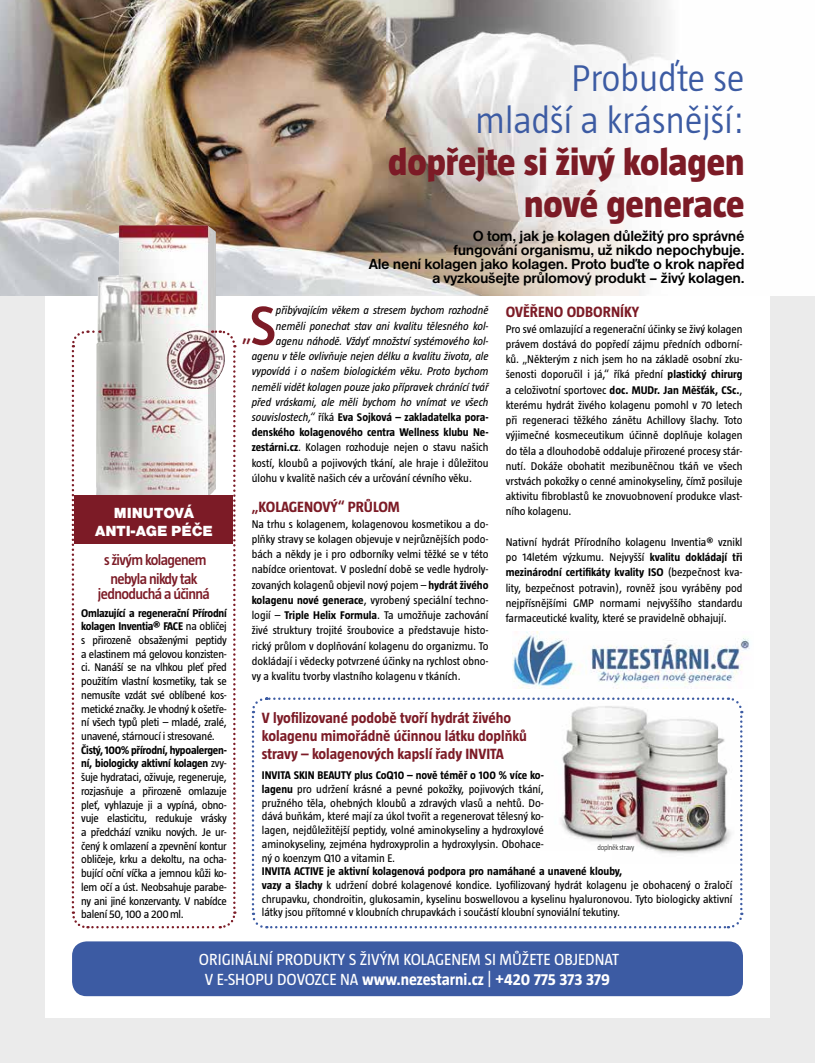
<style>
.page{position:relative;width:815px;height:1063px;background:#fff}
.page>*{position:absolute;margin:0;border:0;box-sizing:border-box;transform-origin:0 0}
.t1{font:600 56.62px "Taz";color:#7c1b26}
.t2{font:800 38.12px/41.9px "Taz";color:#7c1b26;text-align:right}
.t3{font:300 38.12px/41.9px "Taz";color:#3c5ba3;text-align:right}
.t4{font:600 21.75px "Taz";color:#7c1b26}
.t5{font:16.5px/19.8px "Taz";color:#fff;text-align:center}
.t6{font:700 15.25px/14px "Nimbus Sans DOT";letter-spacing:-.02em;color:#000;text-align:right}
.t7{font:700 15.25px/18.2px "Taz";color:#7c1b26}
.t8{font:600 15.25px/18.9px "Taz";letter-spacing:-.04em;color:#7c1b26;text-align:center}
.t9{font:15.25px/18.2px "Nimbus Sans DOT Blac";color:#fff;text-align:center}
.t10{font:11.38px/13.8px "Taz";color:#000;text-align:justify}
.t11{font:italic 11.38px "Taz";color:#000}
.t12{font:700 11.38px "Taz";color:#000}
.t13{font:300 7.62px "Taz";letter-spacing:-.03em;color:#000;scale:.96 1}
.s1{font-weight:700}
.s2{font-weight:400;font-style:italic}
.s3{font-weight:400}
</style>
<div class="page">
<div style="left:0;top:292px;width:815px;height:771px;background:#ebebeb"></div>
<div style="left:45px;top:292px;width:725px;height:726px;background:#fff"></div>
<img style="left:512px;top:632px;width:238px;height:56px">
<img style="left:0;top:0;width:815px;height:296px">
<img style="left:96px;top:225px;width:129px;height:104px">
<div style="left:72px;top:941px;width:671px;height:55px;background:#3c5ba3;border-radius:15px"></div>
<svg style="left:251px;top:697px;width:493px;height:232px"></svg>
<svg style="left:71px;top:329px;width:166px;height:600px"></svg>
<div style="left:74px;top:496px;width:159px;height:48px;background:#7c1b26"></div>
<h2 class="t3" style="left:476px;top:57px;width:271px">Probuďte se mladší a krásnější:</h2>
<h2 class="t2" style="left:388px;top:141px;width:358px">dopřejte si živý kolagen nové generace</h2>
<h3 class="t9" style="left:95px;top:504px;width:119px">MINUTOVÁ<br>ANTI-AGE PÉČE</h3>
<h3 class="t8" style="left:104px;top:550px;width:104px">s živým kolagenem nebyla nikdy tak</h3>
<h3 class="t8" style="left:98px;top:585px;width:114px">jednoduchá a účinná</h3>
<p class="t10" style="left:81px;top:606px;width:147px"><span class="s1">Omlazující a regenerační Přírodní kolagen Inventia® FACE</span> na obličej s přirozeně obsaženými peptidy a elastinem má gelovou konzisten&shy;ci. Nanáší se na vlhkou pleť před použitím vlastní kosmetiky, tak se nemusíte vzdát své oblíbené kos&shy;metické značky. Je vhodný k ošetře&shy;ní všech typů pleti – mladé, zralé, unavené, stárnoucí i stresované.</p>
<p class="t10" style="left:81px;top:743px;width:147px"><span class="s1">Čistý, 100% přírodní, hypoalergen&shy;ní, biologicky aktivní kolagen</span> zvy&shy;šuje hydrataci, oživuje, regeneruje, rozjasňuje a přirozeně omlazuje pleť, vyhlazuje ji a vypíná, obno&shy;vuje elasticitu, redukuje vrásky a předchází vzniku nových. Je ur&shy;čený k omlazení a zpevnění kontur obličeje, krku a dekoltu, na ocha&shy;bující oční víčka a jemnou kůži ko&shy;lem očí a úst. Neobsahuje parabe&shy;ny ani jiné konzervanty. V nabídce balení 50, 100 a 200ml.</p>
<h3 class="t6" style="left:369px;top:229px;width:377px">O tom, jak je kolagen důležitý pro správné<br>fungování organismu, už nikdo nepochybuje.<br>Ale není kolagen jako kolagen. Proto buďte o krok napřed a vyzkoušejte průlomový produkt – živý kolagen.</h3>
<h1 class="t1" style="left:250px;top:294px;width:28px">S</h1>
<p class="t11" style="left:276px;top:304px;width:214px">přibývajícím věkem a stresem bychom rozhodně</p>
<p class="t11" style="left:276px;top:319px;width:214px">neměli ponechat stav ani kvalitu tělesného kol-</p>
<p class="t11" style="left:276px;top:335px;width:214px">agenu náhodě. Vždyť množství systémového kol-</p>
<p class="t11" style="left:252px;top:350px;width:238px">agenu v těle ovlivňuje nejen délku a kvalitu života, ale</p>
<p class="t11" style="left:252px;top:365px;width:238px">vypovídá i o našem biologickém věku. Proto bychom</p>
<p class="t11" style="left:252px;top:380px;width:238px">neměli vidět kolagen pouze jako přípravek chránící tvář</p>
<p class="t11" style="left:252px;top:396px;width:238px">před vráskami, ale měli bychom ho vnímat ve všech</p>
<p class="t12" style="left:252px;top:411px;width:238px"><span class="s2">souvislostech,“</span> <span class="s3">říká</span> Eva Sojková – zakladatelka pora-</p>
<p class="t12" style="left:252px;top:426px;width:238px">denského kolagenového centra Wellness klubu Ne-</p>
<p class="t10" style="left:252px;top:441px;width:238px"><span class="s1">zestárni.cz</span>. Kolagen rozhoduje nejen o stavu našich</p>
<p class="t10" style="left:252px;top:456px;width:238px">kostí, kloubů a pojivových tkání, ale hraje i důležitou</p>
<p class="t10" style="left:252px;top:471px;width:222px">úlohu v kvalitě našich cév a určování cévního věku.</p>
<h3 class="t7" style="left:252px;top:498px;width:150px">„KOLAGENOVÝ“ PRŮLOM</h3>
<p class="t10" style="left:252px;top:516px;width:238px;line-height:15.2px">Na trhu s kolagenem, kolagenovou kosmetikou a do&shy;plňky stravy se kolagen objevuje v nejrůznějších podo&shy;bách a někdy je i pro odborníky velmi těžké se v této nabídce orientovat. V poslední době se vedle hydroly&shy;zovaných kolagenů objevil nový pojem – <span class="s1">hydrát živého kolagenu nové generace</span>, vyrobený speciální techno&shy;logií – <span class="s1">Triple Helix Formula</span>. Ta umožňuje zachování živé struktury trojité šroubovice a představuje histo&shy;rický průlom v doplňování kolagenu do organizmu. To dokládají i vědecky potvrzené účinky na rychlost obno&shy;vy a kvalitu tvorby vlastního kolagenu v tkáních.</p>
<h3 class="t4" style="left:242px;top:321px;width:11px">„</h3>
<h3 class="t7" style="left:506px;top:303px;width:135px">OVĚŘENO ODBORNÍKY</h3>
<p class="t10" style="left:506px;top:321px;width:238px;line-height:15.2px">Pro své omlazující a regenerační účinky se živý kolagen právem dostává do popředí zájmu předních odborní&shy;ků. „Některým z nich jsem ho na základě osobní zku&shy;šenosti doporučil i já,“ říká přední <span class="s1">plastický chirurg </span>a celoživotní sportovec <span class="s1">doc. MUDr. Jan Měšťák, CSc.</span>, kterému hydrát živého kolagenu pomohl v 70 letech při regeneraci těžkého zánětu Achillovy šlachy. Toto výjimečné kosmeceutikum účinně doplňuje kolagen do těla a dlouhodobě oddaluje přirozené procesy stár&shy;nutí. Dokáže obohatit mezibuněčnou tkáň ve všech vrstvách pokožky o cenné aminokyseliny, čímž posiluje aktivitu fibroblastů ke znovuobnovení produkce vlast&shy;ního kolagenu.</p>
<p class="t10" style="left:506px;top:534px;width:238px;line-height:15.2px">Nativní hydrát Přírodního kolagenu Inventia® vznikl po 14letém výzkumu. Nejvyšší <span class="s1">kvalitu dokládají tři mezinárodní certifikáty kvality ISO</span> (bezpečnost kva&shy;lity, bezpečnost potravin), rovněž jsou vyráběny pod nejpřísnějšími GMP normami nejvyššího standardu farmaceutické kvality, které se pravidelně obhajují.</p>
<h3 class="t7" style="left:262px;top:708px;width:267px">V lyofilizované podobě tvoří hydrát živého kolagenu mimořádně účinnou látku doplňků stravy – kolagenových kapslí řady INVITA</h3>
<p class="t10" style="left:262px;top:768px;width:284px"><span class="s1">INVITA SKIN BEAUTY plus CoQ10 – nově téměř o 100 % více ko&shy;lagenu</span> pro udržení krásné a pevné pokožky, pojivových tkání, pružného těla, ohebných kloubů a zdravých vlasů a nehtů. Do&shy;dává buňkám, které mají za úkol tvořit a regenerovat tělesný ko&shy;lagen, nejdůležitější peptidy, volné aminokyseliny a hydroxylové aminokyseliny, zejména hydroxyprolin a hydroxylysin. Obohace&shy;ný o koenzym Q10 a vitamin E.</p>
<p class="t10" style="left:262px;top:864px;width:472px;text-align:left"><span class="s1">INVITA ACTIVE je aktivní kolagenová podpora pro namáhané a unavené klouby,<br>vazy a šlachy</span> k udržení dobré kolagenové kondice. Lyofilizovaný hydrát kolagenu je obohacený o žraločí chrupavku, chondroitin, glukosamin, kyselinu boswellovou a kyselinu hyaluronovou. Tyto biologicky aktivní látky jsou přítomné v kloubních chrupavkách i součástí kloubní synoviální tekutiny.</p>
<p class="t13" style="left:598px;top:843px;width:40px">doplněk stravy</p>
<h3 class="t5" style="left:199px;top:949px;width:422px">ORIGINÁLNÍ PRODUKTY S ŽIVÝM KOLAGENEM SI MŮŽETE OBJEDNAT<br>V E-SHOPU DOVOZCE NA <span class="s1">www.nezestarni.cz</span> | <span class="s1">+420 775 373 379</span></h3>
</div>
